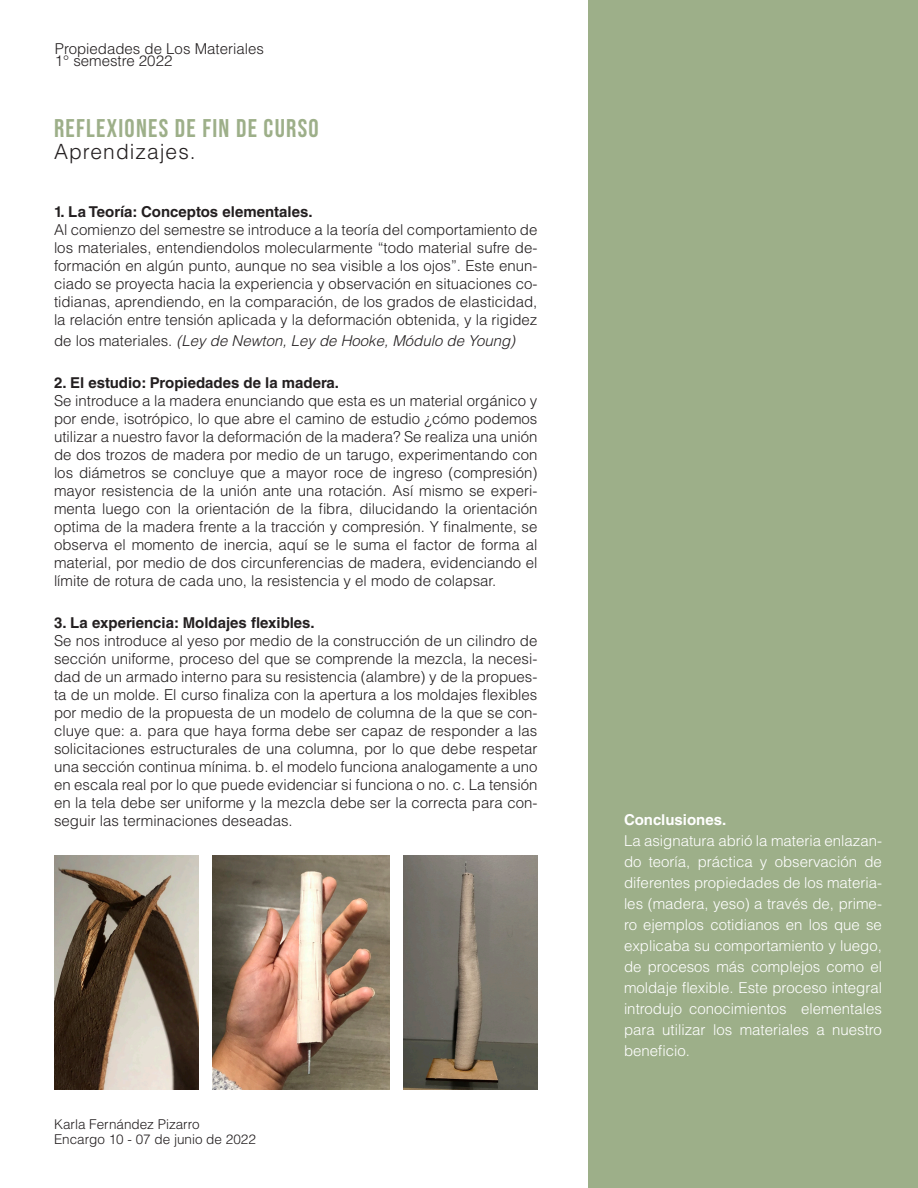
<style>
.page{position:relative;width:918px;height:1188px;background:#fff}
.page>*{position:absolute;margin:0;border:0;box-sizing:border-box;transform-origin:0 0}
.t1{font:25.5px "Bebas Neue";letter-spacing:.05em;color:#9daf89}
.t2{font:300 21px "Helvetica LT Std";letter-spacing:.05em;color:#231f20}
.t3{font:300 15px/18px "Helvetica LT Std";color:#231f20;text-align:justify}
.t4{font:300 15px/21px "Helvetica LT Std";color:#fff;text-align:justify}
.t5{font:700 15px "Helvetica LT Std";color:#231f20}
.t6{font:italic 300 15px "Helvetica LT Std";color:#231f20}
.t7{font:700 15px "Helvetica LT Std";color:#fff}
.t8{font:300 13.5px "Helvetica LT Std";color:#231f20}
.s1{font-style:normal}
</style>
<div class="page">
<div style="left:588px;top:0;width:330px;height:1188px;background:#9daf89"></div>
<img style="left:54px;top:855px;width:145px;height:235px">
<img style="left:213px;top:855px;width:177px;height:235px">
<img style="left:404px;top:855px;width:133px;height:235px">
<p class="t3" style="left:55px;top:40px;width:210px">Propiedades de Los Materiales</p>
<p class="t3" style="left:55px;top:52px;width:119px">1° semestre 2022</p>
<p class="t1" style="left:54px;top:113px;width:266px">REFLEXIONES DE FIN DE CURSO</p>
<p class="t2" style="left:54px;top:139px;width:143px">Aprendizajes.</p>
<p class="t5" style="left:54px;top:202px;width:260px">1. La Teoría: Conceptos elementales.</p>
<p class="t3" style="left:54px;top:220px;width:485px">Al comienzo del semestre se introduce a la teoría del comportamiento de los materiales, entendiendolos molecularmente “todo material sufre de&shy;formación en algún punto, aunque no sea visible a los ojos”. Este enun&shy;ciado se proyecta hacia la experiencia y observación en situaciones co&shy;tidianas, aprendiendo, en la comparación, de los grados de elasticidad, la relación entre tensión aplicada y la deformación obtenida, y la rigidez</p>
<p class="t6" style="left:54px;top:331px;width:463px"><span class="s1">de los materiales.</span> (Ley de Newton, Ley de Hooke, Módulo de Young)</p>
<p class="t5" style="left:54px;top:373px;width:287px">2. El estudio: Propiedades de la madera.</p>
<p class="t3" style="left:54px;top:391px;width:485px">Se introduce a la madera enunciando que esta es un material orgánico y por ende, isotrópico, lo que abre el camino de estudio ¿cómo podemos utilizar a nuestro favor la deformación de la madera? Se realiza una unión de dos trozos de madera por medio de un tarugo, experimentando con los diámetros se concluye que a mayor roce de ingreso (compresión) mayor resistencia de la unión ante una rotación. Así mismo se experi&shy;menta luego con la orientación de la fibra, dilucidando la orientación optima de la madera frente a la tracción y compresión. Y finalmente, se observa el momento de inercia, aquí se le suma el factor de forma al material, por medio de dos circunferencias de madera, evidenciando el límite de rotura de cada uno, la resistencia y el modo de colapsar.</p>
<p class="t5" style="left:54px;top:613px;width:262px">3. La experiencia: Moldajes flexibles.</p>
<p class="t3" style="left:54px;top:631px;width:485px">Se nos introduce al yeso por medio de la construcción de un cilindro de sección uniforme, proceso del que se comprende la mezcla, la necesi&shy;dad de un armado interno para su resistencia (alambre) y de la propues&shy;ta de un molde. El curso finaliza con la apertura a los moldajes flexibles por medio de la propuesta de un modelo de columna de la que se con&shy;cluye que: a. para que haya forma debe ser capaz de responder a las solicitaciones estructurales de una columna, por lo que debe respetar una sección continua mínima. b. el modelo funciona analogamente a uno en escala real por lo que puede evidenciar si funciona o no. c. La tensión en la tela debe ser uniforme y la mezcla debe ser la correcta para con&shy;seguir las terminaciones deseadas.</p>
<p class="t8" style="left:54px;top:1116px;width:147px">Karla Fernández Pizarro</p>
<p class="t8" style="left:54px;top:1131px;width:203px">Encargo 10 - 07 de junio de 2022</p>
<p class="t7" style="left:624px;top:810px;width:104px">Conclusiones.</p>
<p class="t4" style="left:624px;top:830px;width:260px">La asignatura abrió la materia enlazan&shy;do teoría, práctica y observación de diferentes propiedades de los materia&shy;les (madera, yeso) a través de, prime&shy;ro ejemplos cotidianos en los que se explicaba su comportamiento y luego, de procesos más complejos como el moldaje flexible. Este proceso integral introdujo conocimientos elementales para utilizar los materiales a nuestro beneficio.</p>
</div>
